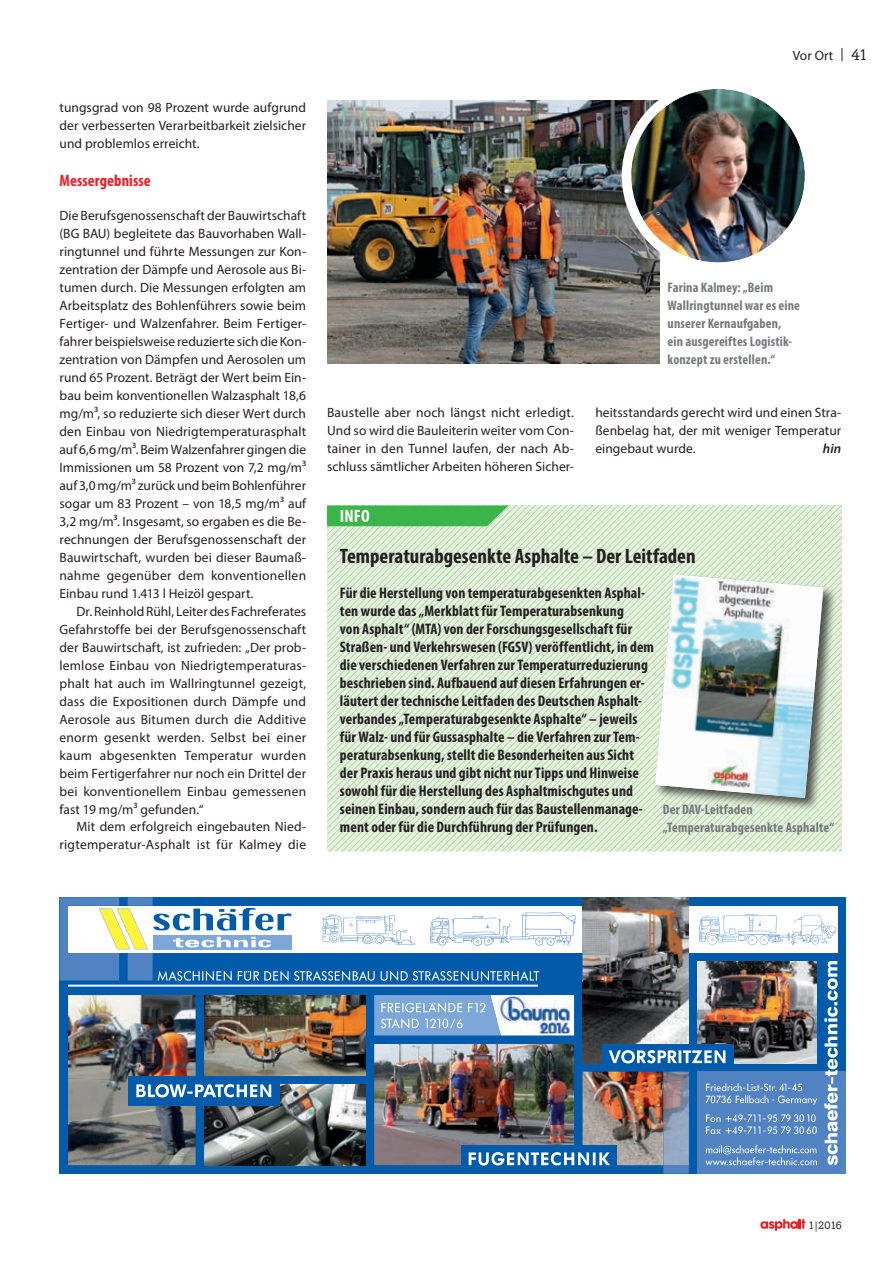
<style>
.page{position:relative;width:893px;height:1263px;background:#fff}
.page>*{position:absolute;margin:0;border:0;box-sizing:border-box;transform-origin:0 0}
.t1{font:700 condensed 21px "Myriad Pro";color:#231f20}
.t2{font:700 condensed 18px "Myriad Pro";color:#fff}
.t3{font:700 condensed 16.5px "Myriad Pro";letter-spacing:.005em;color:#ee1d23}
.t4{font:700 condensed 15.3px/18px "Myriad Pro";letter-spacing:.005em;color:#231f20}
.t5{font:300 15px "Calvert";color:#231f20}
.t6{font:700 condensed 13.8px/18px "Myriad Pro";letter-spacing:.01em;color:#76787b}
.t7{font:13.5px/18px "Myriad Pro";letter-spacing:.005em;color:#231f20;text-align:justify}
.t8{font:italic 600 13.5px "Myriad Pro";color:#231f20}
.t9{font:300 10.5px "Calvert";color:#231f20}
</style>
<div class="page">
<svg style="left:842px;top:48px;width:1px;height:13px"></svg>
<svg style="left:760px;top:1219px;width:45px;height:12px"></svg>
<img style="left:327px;top:101px;width:332px;height:262px">
<img style="left:631px;top:89px;width:174px;height:173px;border-radius:87px">
<div style="left:622px;top:79px;width:192px;height:193px;border:10px solid #fff;border-radius:50%"></div>
<svg style="left:514px;top:505px;width:7px;height:346px;background:#d9ebd2"></svg>
<svg style="left:527px;top:505px;width:7px;height:346px;background:#d9ebd2"></svg>
<svg style="left:546px;top:505px;width:7px;height:346px;background:#d9ebd2"></svg>
<svg style="left:553px;top:505px;width:6px;height:346px;background:#d9ebd2"></svg>
<svg style="left:559px;top:505px;width:6px;height:346px;background:#d9ebd2"></svg>
<svg style="left:565px;top:505px;width:7px;height:346px;background:#d9ebd2"></svg>
<svg style="left:572px;top:505px;width:6px;height:346px;background:#d9ebd2"></svg>
<svg style="left:578px;top:505px;width:7px;height:346px;background:#d9ebd2"></svg>
<svg style="left:585px;top:505px;width:6px;height:346px;background:#d9ebd2"></svg>
<svg style="left:591px;top:505px;width:6px;height:346px;background:#d9ebd2"></svg>
<svg style="left:597px;top:505px;width:7px;height:346px;background:#d9ebd2"></svg>
<svg style="left:604px;top:505px;width:6px;height:346px;background:#d9ebd2"></svg>
<svg style="left:610px;top:505px;width:6px;height:346px;background:#d9ebd2"></svg>
<svg style="left:616px;top:505px;width:7px;height:346px;background:#d9ebd2"></svg>
<svg style="left:623px;top:505px;width:6px;height:346px;background:#d9ebd2"></svg>
<svg style="left:629px;top:505px;width:7px;height:346px;background:#d9ebd2"></svg>
<svg style="left:636px;top:505px;width:6px;height:346px;background:#d9ebd2"></svg>
<svg style="left:642px;top:505px;width:6px;height:346px;background:#d9ebd2"></svg>
<svg style="left:648px;top:505px;width:7px;height:346px;background:#d9ebd2"></svg>
<svg style="left:327px;top:505px;width:181px;height:346px;background:#cfe8c9"></svg>
<svg style="left:655px;top:505px;width:187px;height:346px;background:#d5e7ce"></svg>
<img style="left:655px;top:575px;width:168px;height:223px">
<div style="left:60px;top:897px;width:786px;height:277px;background:#015aaa"></div>
<div style="left:68px;top:906px;width:770px;height:46px;background:#fff"></div>
<div style="left:697px;top:1071px;width:149px;height:103px;background:#5183c3"></div>
<img style="left:68px;top:995px;width:84px;height:83px">
<img style="left:152px;top:995px;width:44px;height:170px">
<img style="left:68px;top:1078px;width:86px;height:87px">
<img style="left:374px;top:1044px;width:200px;height:121px">
<img style="left:583px;top:1071px;width:80px;height:94px">
<img style="left:583px;top:897px;width:106px;height:166px">
<img style="left:583px;top:906px;width:106px;height:46px">
<img style="left:697px;top:961px;width:119px;height:102px">
<img style="left:204px;top:995px;width:162px;height:81px">
<img style="left:204px;top:1084px;width:162px;height:81px">
<svg style="left:663px;top:1165px;width:26px;height:9px"></svg>
<img style="left:663px;top:1071px;width:26px;height:94px">
<div style="left:602px;top:1044px;width:131px;height:22px;background:#015aaa"></div>
<div style="left:461px;top:1145px;width:156px;height:29px;background:#015aaa"></div>
<div style="left:128px;top:1076px;width:152px;height:30px;background:#015aaa"></div>
<svg style="left:699px;top:914px;width:137px;height:32px"></svg>
<svg style="left:60px;top:897px;width:516px;height:84px"></svg>
<svg style="left:374px;top:995px;width:200px;height:40px;background:#9fbcde"></svg>
<svg style="left:469px;top:1152px;width:141px;height:13px"></svg>
<svg style="left:136px;top:1084px;width:135px;height:13px"></svg>
<svg style="left:609px;top:1050px;width:116px;height:13px"></svg>
<hr style="left:68px;top:985px;width:470px;height:1px;background:#fff">
<svg style="left:705px;top:1145px;width:112px;height:20px"></svg>
<svg style="left:706px;top:1114px;width:111px;height:20px"></svg>
<svg style="left:706px;top:1083px;width:111px;height:22px"></svg>
<svg style="left:824px;top:961px;width:14px;height:204px"></svg>
<p class="t7" style="left:60px;top:98px;width:248px">tungsgrad von 98 Prozent wurde aufgrund der verbesserten Verarbeitbarkeit zielsicher und problemlos erreicht.</p>
<p class="t3" style="left:60px;top:170px;width:93px">Messergebnisse</p>
<p class="t7" style="left:60px;top:206px;width:248px">Die Berufsgenossenschaft der Bauwirtschaft (BG BAU) begleitete das Bauvorhaben Wall&shy;ringtunnel und führte Messungen zur Kon&shy;zentration der Dämpfe und Aerosole aus Bi&shy;tumen durch. Die Messungen erfolgten am Arbeitsplatz des Bohlenführers sowie beim Fertiger- und Walzenfahrer. Beim Fertiger&shy;fahrer beispielsweise reduzierte sich die Kon&shy;zentration von Dämpfen und Aerosolen um rund 65 Prozent. Beträgt der Wert beim Ein&shy;bau beim konventionellen Walzasphalt 18,6 mg/m³, so reduzierte sich dieser Wert durch den Einbau von Niedrigtemperaturasphalt auf 6,6 mg/m³. Beim Walzenfahrer gingen die Immissionen um 58 Prozent von 7,2 mg/m³ auf 3,0 mg/m³ zurück und beim Bohlenführer sogar um 83 Prozent – von 18,5 mg/m³ auf 3,2 mg/m³. Insgesamt, so ergaben es die Be&shy;rechnungen der Berufsgenossenschaft der Bauwirtschaft, wurden bei dieser Baumaß&shy;nahme gegenüber dem konventionellen Einbau rund 1.413 l Heizöl gespart.</p>
<p class="t7" style="left:60px;top:602px;width:248px;text-indent:17px">Dr. Reinhold Rühl, Leiter des Fachreferates Gefahrstoffe bei der Berufsgenossenschaft der Bauwirtschaft, ist zufrieden: „Der prob&shy;lemlose Einbau von Niedrigtemperaturas&shy;phalt hat auch im Wallringtunnel gezeigt, dass die Expositionen durch Dämpfe und Aerosole aus Bitumen durch die Additive enorm gesenkt werden. Selbst bei einer kaum abgesenkten Temperatur wurden beim Fertigerfahrer nur noch ein Drittel der bei konventionellem Einbau gemessenen fast 19 mg/m³ gefunden.“</p>
<p class="t7" style="left:60px;top:818px;width:248px;text-align:right">Mit dem erfolgreich eingebauten Nied&shy;rigtemperatur-Asphalt ist für Kalmey die</p>
<p class="t7" style="left:793px;top:46px;width:42px">Vor Ort</p>
<p class="t5" style="left:851px;top:46px;width:18px">41</p>
<p class="t6" style="left:668px;top:278px;width:134px">Farina Kalmey: „Beim<br>Wallringtunnel war es eine unserer Kernaufgaben, ein ausgereiftes Logistik&shy;konzept zu erstellen.“</p>
<p class="t7" style="left:327px;top:404px;width:249px">Baustelle aber noch längst nicht erledigt.<br>Und so wird die Bauleiterin weiter vom Con&shy;tainer in den Tunnel laufen, der nach Ab&shy;schluss sämtlicher Arbeiten höheren Sicher-</p>
<p class="t7" style="left:595px;top:404px;width:247px">heitsstandards gerecht wird und einen Stra&shy;ßenbelag hat, der mit weniger Temperatur eingebaut wurde.</p>
<p class="t8" style="left:823px;top:440px;width:20px">hin</p>
<h2 class="t2" style="left:340px;top:505px;width:31px">INFO</h2>
<h1 class="t1" style="left:340px;top:543px;width:357px">Temperaturabgesenkte Asphalte – Der Leitfaden</h1>
<p class="t4" style="left:340px;top:583px;width:316px">Für die Herstellung von temperaturabgesenkten Asphal&shy;ten wurde das „Merkblatt für Temperaturabsenkung<br>von Asphalt“ (MTA) von der Forschungsgesellschaft für Straßen- und Verkehrswesen (FGSV) veröffentlicht, in dem die verschiedenen Verfahren zur Temperaturreduzierung beschrieben sind. Aufbauend auf diesen Erfahrungen er&shy;läutert der technische Leitfaden des Deutschen Asphalt&shy;verbandes „Temperaturabgesenkte Asphalte“ – jeweils für Walz- und für Gussasphalte – die Verfahren zur Tem&shy;peraturabsenkung, stellt die Besonderheiten aus Sicht der Praxis heraus und gibt nicht nur Tipps und Hinweise sowohl für die Herstellung des Asphaltmischgutes und seinen Einbau, sondern auch für das Baustellenmanage&shy;ment oder für die Durchführung der Prüfungen.</p>
<p class="t6" style="left:663px;top:800px;width:173px">Der DAV-Leitfaden „Temperaturabgesenkte Asphalte“</p>
<p class="t9" style="left:808px;top:1219px;width:35px">1|2016</p>
</div>
